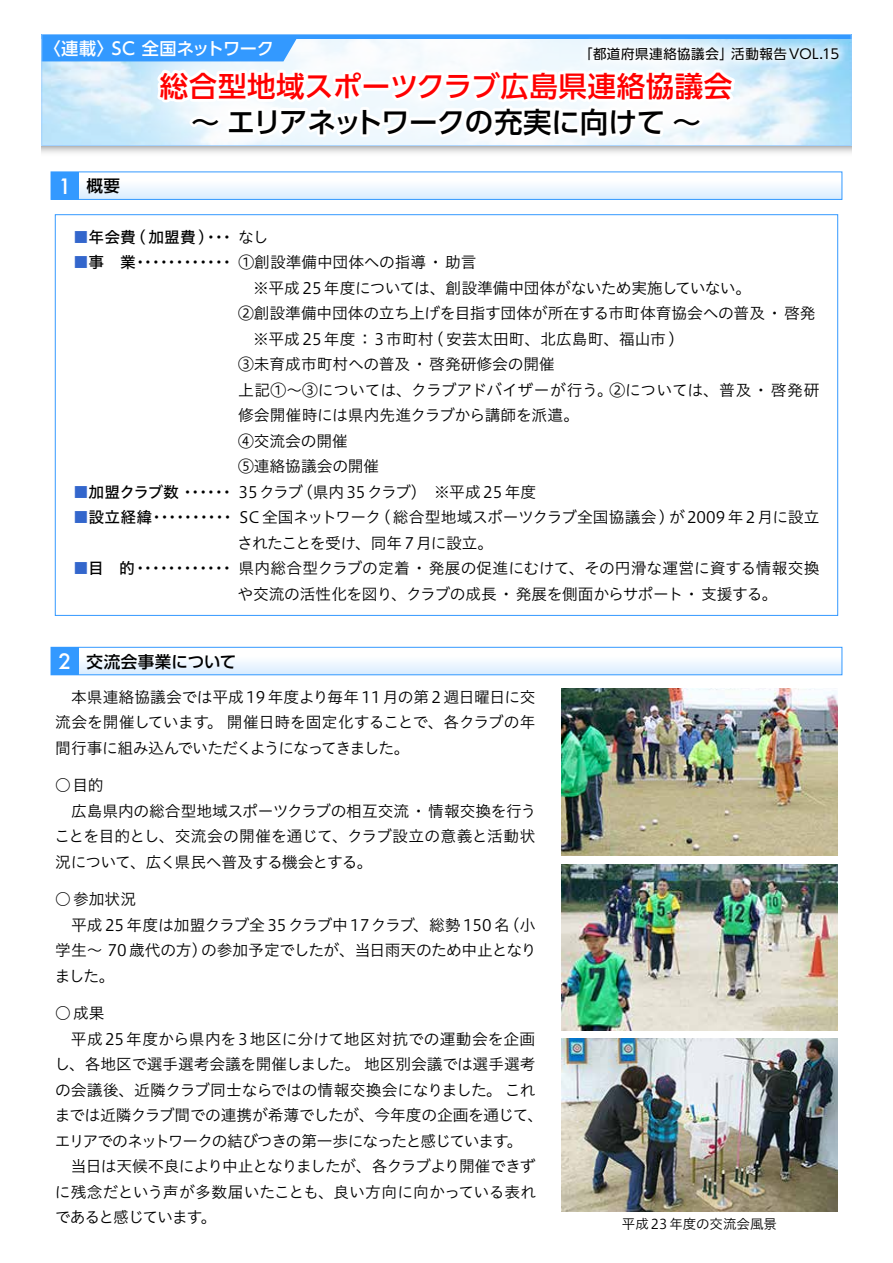
<style>
.page{position:relative;width:893px;height:1263px;background:#fff}
.page>*{position:absolute;margin:0;border:0;box-sizing:border-box;transform-origin:0 0}
.t1{font:500 28.5px "UD Shin Go Pro";letter-spacing:.02em;color:#f00}
.t2{font:500 28.5px "UD Shin Go Pro";letter-spacing:-.01em;color:#000}
.t3{font:500 17.25px "UD Shin Go Pro";letter-spacing:-.015em;color:#fff}
.t4{font:500 16.5px "UD Shin Go Pro";letter-spacing:.03em;color:#000}
.t5{font:15.75px/25.5px "Hiragino UD Sans Std W3";letter-spacing:-.015em;color:#000}
.t6{font:15.75px "Hiragino UD Sans Std W5";color:#000}
.t7{font:13.5px "UD Shin Go Pro";letter-spacing:.04em;color:#000}
.t8{font:13.5px "Hiragino UD Sans Std W3";color:#000}
.s1{font-family:"Futura";font-size:20.7px;color:#fff}
.s2{color:#36c}
.s3{font-family:"Hiragino UD Sans Std W3"}
.s4{font-family:"Hiragino UD Sans Std W5";color:#36c}
.s5{font-family:"Hiragino UD Sans Std W5"}
</style>
<div class="page">
<svg style="left:79px;top:186px;width:761px;height:12px"></svg>
<div style="left:51px;top:172px;width:791px;height:28px;border:1px solid #39f"></div>
<div style="left:51px;top:172px;width:28px;height:27px;background:#39f"></div>
<svg style="left:79px;top:661px;width:761px;height:12px"></svg>
<div style="left:51px;top:647px;width:791px;height:28px;border:1px solid #39f"></div>
<div style="left:51px;top:647px;width:28px;height:28px;background:#39f"></div>
<svg style="left:41px;top:146px;width:810px;height:7px;background:#d7d7d7"></svg>
<svg style="left:41px;top:34px;width:810px;height:112px"></svg>
<img style="left:530px;top:34px;width:322px;height:86px">
<img style="left:561px;top:689px;width:277px;height:166px">
<img style="left:561px;top:864px;width:277px;height:167px">
<img style="left:561px;top:1039px;width:277px;height:172px">
<p class="t3" style="left:43px;top:34px;width:232px">〈連載〉SC 全国ネットワーク</p>
<p class="t7" style="left:579px;top:43px;width:261px">「都道府県連絡協議会」活動報告VOL.15</p>
<p class="t4" style="left:58px;top:173px;width:63px"><span class="s1">1</span> 概要</p>
<h1 class="t1" style="left:160px;top:63px;width:574px">総合型地域スポーツクラブ広島県連絡協議会</h1>
<h1 class="t2" style="left:191px;top:99px;width:511px">～エリアネットワークの充実に向けて～</h1>
<p class="t6" style="left:73px;top:225px;width:197px"><span class="s2">■</span>年会費 (加盟費 )・・・<span class="s3">なし</span></p>
<p class="t6" style="left:73px;top:250px;width:405px"><span class="s2">■</span>事　業・・・・・・・・・・・・ <span class="s3">①創設準備中団体への指導・助言</span></p>
<p class="t5" style="left:238px;top:274px;width:583px">　※平成 25 年度については、創設準備中団体がないため実施していない。<br>②創設準備中団体の立ち上げを目指す団体が所在する市町体育協会への普及・啓発　※平成 25 年度：3 市町村 ( 安芸太田町、北広島町、福山市 )<br>③未育成市町村への普及・啓発研修会の開催<br>上記①～③については、クラブアドバイザーが行う。②については、普及・啓発研修会開催時には県内先進クラブから講師を派遣。<br>④交流会の開催<br>⑤連絡協議会の開催</p>
<p class="t5" style="left:73px;top:478px;width:465px"><span class="s4">■</span><span class="s5">加盟クラブ数・・・・・・</span> 35クラブ（県内 35クラブ）　※平成 25 年度</p>
<p class="t5" style="left:237px;top:503px;width:584px;text-indent:-164px"><span class="s4">■</span><span class="s5">設立経緯・・・・・・・・・・</span> SC 全国ネットワーク( 総合型地域スポーツクラブ全国協議会 ) が 2009 年 2月に設立されたことを受け、同年 7 月に設立。</p>
<p class="t5" style="left:238px;top:554px;width:583px;text-indent:-165px"><span class="s4">■</span><span class="s5">目　的・・・・・・・・・・・・</span>県内総合型クラブの定着・発展の促進にむけて、その円滑な運営に資する情報交換や交流の活性化を図り、クラブの成長・発展を側面からサポート・支援する。</p>
<p class="t4" style="left:58px;top:648px;width:179px"><span class="s1">2</span> 交流会事業について</p>
<p class="t5" style="left:55px;top:683px;width:482px;text-align:justify">　本県連絡協議会では平成 19 年度より毎年 11月の第 2 週日曜日に交流会を開催しています。開催日時を固定化することで、各クラブの年間行事に組み込んでいただくようになってきました。</p>
<p class="t5" style="left:54px;top:772px;width:484px">○目的<br>　広島県内の総合型地域スポーツクラブの相互交流・情報交換を行うことを目的とし、交流会の開催を通じて、クラブ設立の意義と活動状況について、広く県民へ普及する機会とする。</p>
<p class="t5" style="left:55px;top:886px;width:483px">○参加状況<br>　平成 25 年度は加盟クラブ全 35クラブ中 17クラブ、総勢 150 名（小学生～ 70 歳代の方）の参加予定でしたが、当日雨天のため中止となりました。</p>
<p class="t5" style="left:54px;top:1000px;width:490px">○成果<br>　平成 25 年度から県内を3 地区に分けて地区対抗での運動会を企画し、各地区で選手選考会議を開催しました。地区別会議では選手選考の会議後、近隣クラブ同士ならではの情報交換会になりました。これまでは近隣クラブ間での連携が希薄でしたが、今年度の企画を通じて、エリアでのネットワークの結びつきの第一歩になったと感じています。<br>　当日は天候不良により中止となりましたが、各クラブより開催できずに残念だという声が多数届いたことも、良い方向に向かっている表れであると感じています。</p>
<p class="t8" style="left:622px;top:1214px;width:157px">平成 23 年度の交流会風景</p>
</div>
